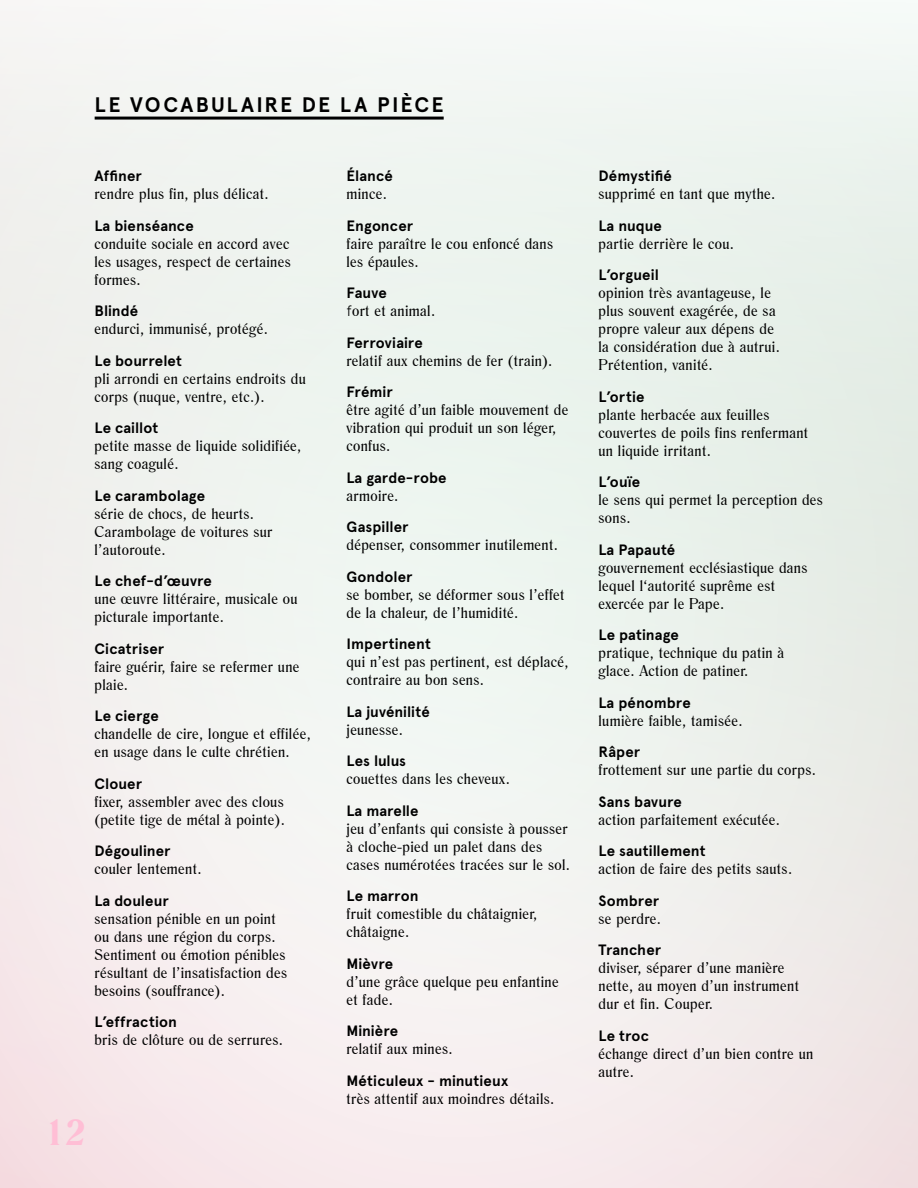
<style>
.page{position:relative;width:918px;height:1188px;background:#f0f2ee}
.page>*{position:absolute;margin:0;border:0;box-sizing:border-box;transform-origin:0 0}
.t1{font:700 36px "Romana BT";color:#ffbed5}
.t2{font:700 21px "Apercu";letter-spacing:.105em;color:#000}
.t3{font:15px/18px "Romana BT";letter-spacing:.025em;color:#000}
.t4{font:700 15px "Apercu";letter-spacing:.005em;color:#000}
.s1{font-family:"Apercu";font-weight:300}
</style>
<div class="page">
<hr style="left:95px;top:117px;width:349px;height:3px;background:#000">
<h2 class="t2" style="left:95px;top:92px;width:350px">LE VOCABULAIRE DE LA PIÈCE</h2>
<p class="t4" style="left:94px;top:167px;width:49px">Affiner</p>
<p class="t3" style="left:94px;top:185px;width:175px">rendre plus fin, plus délicat.</p>
<p class="t4" style="left:94px;top:216px;width:101px">La bienséance</p>
<p class="t3" style="left:94px;top:234px;width:198px;text-align:justify">conduite sociale en accord avec les usages, respect de certaines formes.</p>
<p class="t4" style="left:94px;top:302px;width:45px">Blindé</p>
<p class="t3" style="left:94px;top:320px;width:175px">endurci, immunisé, protégé.</p>
<p class="t4" style="left:94px;top:351px;width:89px">Le bourrelet</p>
<p class="t3" style="left:94px;top:369px;width:213px">pli arrondi en certains endroits du corps (nuque, ventre, etc.).</p>
<p class="t4" style="left:94px;top:419px;width:65px">Le caillot</p>
<p class="t3" style="left:94px;top:437px;width:208px">petite masse de liquide solidifiée, sang coagulé.</p>
<p class="t4" style="left:94px;top:486px;width:112px">Le carambolage</p>
<p class="t3" style="left:94px;top:504px;width:180px">série de chocs, de heurts.<br>Carambolage de voitures sur l’autoroute.</p>
<p class="t4" style="left:94px;top:572px;width:119px">Le chef-d’œuvre</p>
<p class="t3" style="left:94px;top:590px;width:205px">une œuvre littéraire, musicale ou picturale importante.</p>
<p class="t4" style="left:94px;top:639px;width:71px">Cicatriser</p>
<p class="t3" style="left:94px;top:657px;width:206px">faire guérir, faire se refermer une plaie.</p>
<p class="t4" style="left:94px;top:707px;width:66px">Le cierge</p>
<p class="t3" style="left:94px;top:725px;width:218px">chandelle de cire, longue et effilée, en usage dans le culte chrétien.</p>
<p class="t4" style="left:94px;top:774px;width:49px">Clouer</p>
<p class="t3" style="left:94px;top:792px;width:192px">fixer, assembler avec des clous (petite tige de métal à pointe).</p>
<p class="t4" style="left:94px;top:842px;width:77px">Dégouliner</p>
<p class="t3" style="left:94px;top:860px;width:109px">couler lentement.</p>
<p class="t4" style="left:94px;top:891px;width:76px">La douleur</p>
<p class="t3" style="left:94px;top:909px;width:194px">sensation pénible en un point ou dans une région du corps.<br>Sentiment ou émotion pénibles résultant de l’insatisfaction des besoins (souffrance).</p>
<p class="t4" style="left:94px;top:1013px;width:84px">L’effraction</p>
<p class="t3" style="left:94px;top:1031px;width:190px">bris de clôture ou de serrures.</p>
<h1 class="t1" style="left:44px;top:1110px;width:43px">12</h1>
<p class="t4" style="left:346px;top:167px;width:48px">Élancé</p>
<p class="t3" style="left:346px;top:185px;width:42px">mince.</p>
<p class="t4" style="left:346px;top:216px;width:68px">Engoncer</p>
<p class="t3" style="left:346px;top:234px;width:208px">faire paraître le cou enfoncé dans les épaules.</p>
<p class="t4" style="left:346px;top:284px;width:42px">Fauve</p>
<p class="t3" style="left:346px;top:302px;width:90px"><span class="s1">f</span>ort et animal.</p>
<p class="t4" style="left:346px;top:333px;width:78px">Ferroviaire</p>
<p class="t3" style="left:346px;top:351px;width:207px">relatif aux chemins de fer (train).</p>
<p class="t4" style="left:346px;top:383px;width:48px">Frémir</p>
<p class="t3" style="left:346px;top:401px;width:223px">être agité d’un faible mouvement de vibration qui produit un son léger, confus.</p>
<p class="t4" style="left:346px;top:468px;width:102px">La garde-robe</p>
<p class="t3" style="left:346px;top:486px;width:53px">armoire.</p>
<p class="t4" style="left:346px;top:518px;width:63px">Gaspiller</p>
<p class="t3" style="left:346px;top:536px;width:213px">dépenser, consommer inutilement.</p>
<p class="t4" style="left:346px;top:567px;width:68px">Gondoler</p>
<p class="t3" style="left:346px;top:585px;width:219px">se bomber, se déformer sous l’effet de la chaleur, de l’humidité.</p>
<p class="t4" style="left:346px;top:635px;width:86px">Impertinent</p>
<p class="t3" style="left:346px;top:653px;width:224px">qui n’est pas pertinent, est déplacé, contraire au bon sens.</p>
<p class="t4" style="left:346px;top:702px;width:85px">La juvénilité</p>
<p class="t3" style="left:346px;top:720px;width:58px">jeunesse.</p>
<p class="t4" style="left:346px;top:752px;width:61px">Les lulus</p>
<p class="t3" style="left:346px;top:770px;width:165px">couettes dans les cheveux.</p>
<p class="t4" style="left:346px;top:801px;width:73px">La marelle</p>
<p class="t3" style="left:346px;top:819px;width:225px">jeu d’enfants qui consiste à pousser à cloche-pied un palet dans des cases numérotées tracées sur le sol.</p>
<p class="t4" style="left:346px;top:887px;width:74px">Le marron</p>
<p class="t3" style="left:346px;top:905px;width:192px">fruit comestible du châtaignier, châtaigne.</p>
<p class="t4" style="left:346px;top:954px;width:48px">Mièvre</p>
<p class="t3" style="left:346px;top:972px;width:214px">d’une grâce quelque peu enfantine et fade.</p>
<p class="t4" style="left:346px;top:1022px;width:53px">Minière</p>
<p class="t3" style="left:346px;top:1040px;width:108px">relatif aux mines.</p>
<p class="t4" style="left:346px;top:1071px;width:163px">Méticuleux - minutieux</p>
<p class="t3" style="left:346px;top:1089px;width:209px">très attentif aux moindres détails.</p>
<p class="t4" style="left:598px;top:167px;width:75px">Démystifié</p>
<p class="t3" style="left:598px;top:185px;width:178px">supprimé en tant que mythe.</p>
<p class="t4" style="left:598px;top:216px;width:65px">La nuque</p>
<p class="t3" style="left:598px;top:234px;width:137px">partie derrière le cou.</p>
<p class="t4" style="left:598px;top:266px;width:62px">L’orgueil</p>
<p class="t3" style="left:598px;top:284px;width:183px">opinion très avantageuse, le plus souvent exagérée, de sa propre valeur aux dépens de la considération due à autrui.<br>Prétention, vanité.</p>
<p class="t4" style="left:598px;top:387px;width:48px">L’ortie</p>
<p class="t3" style="left:598px;top:405px;width:211px">plante herbacée aux feuilles couvertes de poils fins renfermant un liquide irritant.</p>
<p class="t4" style="left:598px;top:473px;width:43px">L’ouïe</p>
<p class="t3" style="left:598px;top:491px;width:226px">le sens qui permet la perception des sons.</p>
<p class="t4" style="left:598px;top:540px;width:78px">La Papauté</p>
<p class="t3" style="left:598px;top:558px;width:210px">gouvernement ecclésiastique dans lequel l‘autorité suprême est exercée par le Pape.</p>
<p class="t4" style="left:598px;top:626px;width:82px">Le patinage</p>
<p class="t3" style="left:598px;top:644px;width:187px">pratique, technique du patin à glace. Action de patiner.</p>
<p class="t4" style="left:598px;top:693px;width:94px">La pénombre</p>
<p class="t3" style="left:598px;top:711px;width:146px">lumière faible, tamisée.</p>
<p class="t4" style="left:598px;top:743px;width:43px">Râper</p>
<p class="t3" style="left:598px;top:761px;width:219px">frottement sur une partie du corps.</p>
<p class="t4" style="left:598px;top:792px;width:85px">Sans bavure</p>
<p class="t3" style="left:598px;top:810px;width:183px">action parfaitement exécutée.</p>
<p class="t4" style="left:598px;top:842px;width:109px">Le sautillement</p>
<p class="t3" style="left:598px;top:860px;width:195px">action de faire des petits sauts.</p>
<p class="t4" style="left:598px;top:891px;width:62px">Sombrer</p>
<p class="t3" style="left:598px;top:909px;width:64px">se perdre.</p>
<p class="t4" style="left:598px;top:941px;width:64px">Trancher</p>
<p class="t3" style="left:598px;top:959px;width:202px">diviser, séparer d’une manière nette, au moyen d’un instrument dur et fin. Couper.</p>
<p class="t4" style="left:598px;top:1026px;width:52px">Le troc</p>
<p class="t3" style="left:598px;top:1044px;width:216px">échange direct d’un bien contre un autre.</p>
</div>
